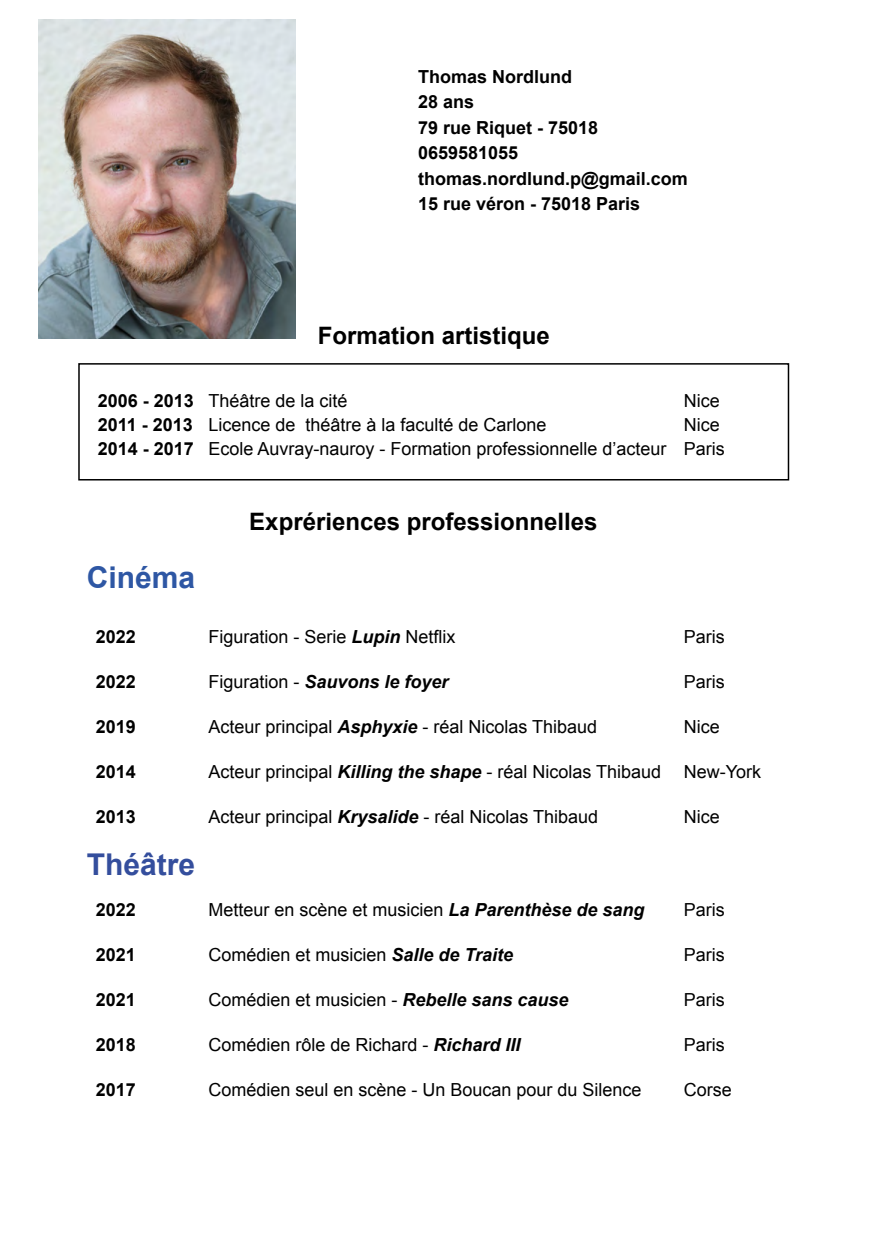
<style>
.page{position:relative;width:893px;height:1259px;background:#fff}
.page>*{position:absolute;margin:0;border:0;box-sizing:border-box;transform-origin:0 0}
.t1{font:700 30px "Arial";color:#344e9d}
.t2{font:700 30px "Arial";color:#2e57a4}
.t3{font:700 24px "Arial";color:#000}
.t4{font:18px/24px "Arial";color:#000}
.t5{font:700 18px/25.5px "Arial";color:#000}
.t6{font:italic 700 18px "Arial";color:#000}
.s1{font-weight:700;font-style:italic}
.s2{font-weight:400;font-style:normal}
</style>
<div class="page">
<div style="left:78px;top:363px;width:711px;height:117px;border:2px solid #000"></div>
<img style="left:38px;top:19px;width:257px;height:320px">
<p class="t5" style="left:418px;top:64px;width:271px">Thomas Nordlund<br>28 ans<br>79 rue Riquet - 75018<br>0659581055 thomas.nordlund.p@gmail.com<br>15 rue véron - 75018 Paris</p>
<h2 class="t3" style="left:318px;top:320px;width:234px">Formation artistique</h2>
<p class="t5" style="left:98px;top:389px;width:98px;line-height:24px;text-align:justify">2006 - 2013<br>2011 - 2013<br>2014 - 2017</p>
<p class="t4" style="left:684px;top:389px;width:43px">Nice<br>Nice<br>Paris</p>
<p class="t4" style="left:208px;top:389px;width:460px">Théâtre de la cité<br>Licence de théâtre à la faculté de Carlone<br>Ecole Auvray-nauroy - Formation professionnelle d’acteur</p>
<h1 class="t2" style="left:87px;top:557px;width:110px">Cinéma</h1>
<h2 class="t3" style="left:249px;top:506px;width:350px">Exprériences professionnelles</h2>
<p class="t5" style="left:96px;top:624px;width:42px">2022</p>
<p class="t5" style="left:96px;top:669px;width:42px">2022</p>
<p class="t5" style="left:96px;top:714px;width:42px">2019</p>
<p class="t5" style="left:96px;top:759px;width:42px">2014</p>
<p class="t5" style="left:96px;top:804px;width:42px">2013</p>
<h1 class="t1" style="left:87px;top:844px;width:110px">Théâtre</h1>
<p class="t5" style="left:96px;top:897px;width:42px">2022</p>
<p class="t5" style="left:96px;top:942px;width:42px">2021</p>
<p class="t5" style="left:96px;top:987px;width:42px">2021</p>
<p class="t5" style="left:96px;top:1032px;width:42px">2018</p>
<p class="t5" style="left:96px;top:1077px;width:42px">2017</p>
<p class="t4" style="left:208px;top:624px;width:249px">Figuration - Serie <span class="s1">Lupin</span> Netflix</p>
<p class="t6" style="left:208px;top:669px;width:242px"><span class="s2">Figuration -</span> Sauvons le foyer</p>
<p class="t4" style="left:208px;top:714px;width:390px">Acteur principal <span class="s1">Asphyxie</span> - réal Nicolas Thibaud</p>
<p class="t4" style="left:208px;top:759px;width:454px">Acteur principal <span class="s1">Killing the shape</span> - réal Nicolas Thibaud</p>
<p class="t4" style="left:208px;top:804px;width:391px">Acteur principal <span class="s1">Krysalide</span> - réal Nicolas Thibaud</p>
<p class="t4" style="left:208px;top:897px;width:438px">Metteur en scène et musicien <span class="s1">La Parenthèse de sang</span></p>
<p class="t4" style="left:208px;top:942px;width:306px">Comédien et musicien <span class="s1">Salle de Traite</span></p>
<p class="t4" style="left:208px;top:987px;width:362px">Comédien et musicien - <span class="s1">Rebelle sans cause</span></p>
<p class="t4" style="left:208px;top:1032px;width:314px">Comédien rôle de Richard - <span class="s1">Richard III</span></p>
<p class="t4" style="left:208px;top:1077px;width:435px">Comédien seul en scène - Un Boucan pour du Silence</p>
<p class="t4" style="left:684px;top:624px;width:43px">Paris</p>
<p class="t4" style="left:684px;top:669px;width:43px">Paris</p>
<p class="t4" style="left:684px;top:714px;width:37px">Nice</p>
<p class="t4" style="left:684px;top:759px;width:79px">New-York</p>
<p class="t4" style="left:684px;top:804px;width:37px">Nice</p>
<p class="t4" style="left:684px;top:897px;width:43px">Paris</p>
<p class="t4" style="left:684px;top:942px;width:43px">Paris</p>
<p class="t4" style="left:684px;top:987px;width:43px">Paris</p>
<p class="t4" style="left:684px;top:1032px;width:43px">Paris</p>
<p class="t4" style="left:684px;top:1077px;width:50px">Corse</p>
</div>
